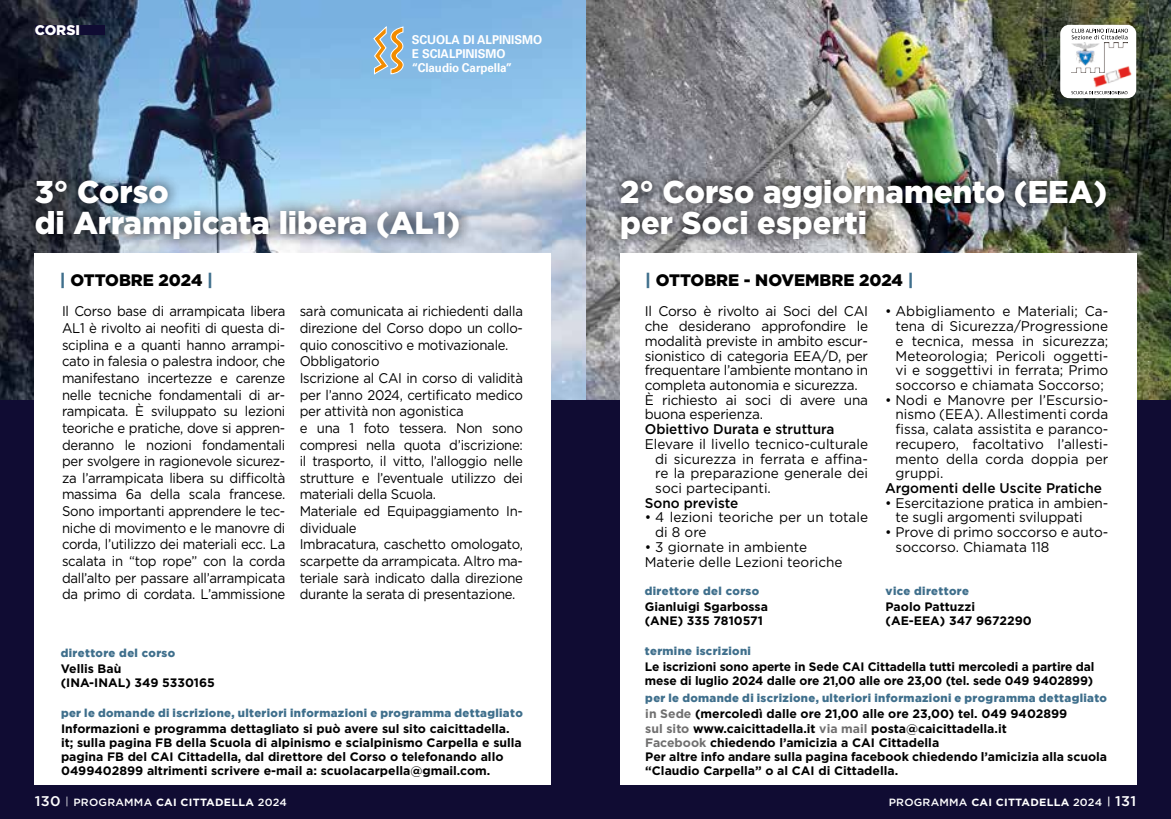
<style>
.page{position:relative;width:1171px;height:819px;background:#fff}
.page>*{position:absolute;margin:0;border:0;box-sizing:border-box;transform-origin:0 0}
.t1{font:900 31.5px/31.5px "Gotham Pro";color:#fff}
.t2{font:900 16.62px "Gotham Pro";color:#000}
.t3{font:14px/16.6px "Gotham Pro";letter-spacing:-.02em;color:#000;text-align:justify;scale:.94 1}
.t4{font:14px/14.7px "Gotham Pro";letter-spacing:-.02em;color:#000;text-align:justify}
.t5{font:14px/14.7px "Gotham Pro";color:#000}
.t6{font:500 14px "Gotham Pro";color:#000}
.t7{font:900 14px "Gotham Pro";color:#fff}
.t8{font:700 12.25px/14px "Gotham";color:#000}
.t9{font:700 12.25px/14px "Univers";letter-spacing:-.005em;color:#fff;scale:.95 1}
.t10{font:900 11.38px "Gotham";letter-spacing:.03em;color:#3f6f8c}
.t11{font:500 10.5px "Gotham Pro";letter-spacing:.02em;color:#fff;scale:1.04 1}
.s1{color:#3f6f8c}
.s2{color:#706f6f}
.s3{font-size:14px}
.s4{font-weight:700}
</style>
<div class="page">
<img style="left:585px;top:0;width:586px;height:400px">
<img style="left:0;top:0;width:585px;height:400px">
<div style="left:0;top:400px;width:1171px;height:419px;background:#100c33"></div>
<div style="left:35px;top:25px;width:70px;height:10px;background:#100c33"></div>
<div style="left:1060px;top:25px;width:76px;height:73px;background:#fff;border-radius:9px"></div>
<svg style="left:1071px;top:91px;width:56px;height:3px"></svg>
<img style="left:1071px;top:43px;width:57px;height:30px">
<img style="left:1089px;top:64px;width:43px;height:24px">
<img style="left:1071px;top:43px;width:29px;height:23px">
<svg style="left:1071px;top:29px;width:57px;height:10px"></svg>
<svg style="left:373px;top:26px;width:30px;height:48px"></svg>
<div style="left:35px;top:253px;width:516px;height:531px;background:#fff"></div>
<div style="left:23px;top:167px;width:449px;height:85px;background:#000;opacity:.85"></div>
<div style="left:620px;top:253px;width:516px;height:531px;background:#fff"></div>
<div style="left:611px;top:169px;width:506px;height:81px;background:#000;opacity:.85"></div>
<p class="t7" style="left:35px;top:22px;width:47px">CORSI</p>
<p class="t9" style="left:412px;top:33px;width:139px">SCUOLA DI ALPINISMO<br>E SCIALPINISMO “Claudio Carpella”</p>
<h1 class="t1" style="left:35px;top:175px;width:427px">3° Corso<br>di Arrampicata libera (AL1)</h1>
<h1 class="t1" style="left:620px;top:175px;width:488px">2° Corso aggiornamento (EEA) per Soci esperti</h1>
<p class="t2" style="left:60px;top:271px;width:155px"><span class="s1">|</span> OTTOBRE 2024 <span class="s1">|</span></p>
<p class="t3" style="left:62px;top:303px;width:239px">Il Corso base di arrampicata libera AL1 è rivolto ai neofiti di questa di&shy;sciplina e a quanti hanno arrampi&shy;cato in falesia o palestra indoor, che manifestano incertezze e carenze nelle tecniche fondamentali di ar&shy;rampicata. È sviluppato su lezioni teoriche e pratiche, dove si appren&shy;deranno le nozioni fondamentali per svolgere in ragionevole sicurez&shy;za l’arrampicata libera su difficoltà massima 6a della scala francese.<br>Sono importanti apprendere le tec&shy;niche di movimento e le manovre di corda, l’utilizzo dei materiali ecc. La scalata in “top rope” con la corda dall’alto per passare all’arrampicata da primo di cordata. L’ammissione</p>
<p class="t3" style="left:300px;top:303px;width:239px;text-align:left">sarà comunicata ai richiedenti dalla direzione del Corso dopo un collo&shy;quio conoscitivo e motivazionale.<br>Obbligatorio<br>Iscrizione al CAI in corso di validità per l’anno 2024, certificato medico per attività non agonistica<br>e una 1 foto tessera. Non sono compresi nella quota d’iscrizione: il trasporto, il vitto, l’alloggio nelle strutture e l’eventuale utilizzo dei materiali della Scuola.<br>Materiale ed Equipaggiamento In&shy;dividuale<br>Imbracatura, caschetto omologato, scarpette da arrampicata. Altro ma&shy;teriale sarà indicato dalla direzione durante la serata di presentazione.</p>
<p class="t2" style="left:645px;top:271px;width:270px"><span class="s1">|</span> OTTOBRE - NOVEMBRE 2024 <span class="s1">|</span></p>
<p class="t4" style="left:645px;top:304px;width:225px;text-align:left">Il Corso è rivolto ai Soci del CAI che desiderano approfondire le modalità previste in ambito escur&shy;sionistico di categoria EEA/D, per frequentare l’ambiente montano in completa autonomia e sicurezza.<br>È richiesto ai soci di avere una buona esperienza.</p>
<p class="t6" style="left:645px;top:421px;width:191px">Obiettivo Durata e struttura</p>
<p class="t4" style="left:655px;top:436px;width:214px;text-indent:-10px">Elevare il livello tecnico-culturale di sicurezza in ferrata e affina&shy;re la preparazione generale dei soci partecipanti.</p>
<p class="t6" style="left:645px;top:494px;width:95px">Sono previste</p>
<p class="t5" style="left:655px;top:510px;width:214px;text-indent:-10px">• 4 lezioni teoriche per un totale di 8 ore</p>
<p class="t5" style="left:645px;top:539px;width:199px">• 3 giornate in ambiente<br>Materie delle Lezioni teoriche</p>
<p class="t4" style="left:895px;top:304px;width:214px;text-indent:-10px">• Abbigliamento e Materiali; Ca&shy;tena di Sicurezza/Progressione e tecnica, messa in sicurezza; Meteorologia; Pericoli oggetti&shy;vi e soggettivi in ferrata; Primo soccorso e chiamata Soccorso;</p>
<p class="t4" style="left:895px;top:392px;width:214px;text-indent:-10px">• Nodi e Manovre per l’Escursio&shy;nismo (EEA). Allestimenti corda fissa, calata assistita e paranco&shy;recupero, facoltativo l’allesti&shy;mento della corda doppia per gruppi.</p>
<p class="t6" style="left:885px;top:480px;width:219px">Argomenti delle Uscite Pratiche</p>
<p class="t4" style="left:895px;top:495px;width:214px;text-indent:-10px">• Esercitazione pratica in ambien&shy;te sugli argomenti sviluppati</p>
<p class="t5" style="left:895px;top:524px;width:214px;text-indent:-10px">• Prove di primo soccorso e auto&shy;soccorso. Chiamata 118</p>
<p class="t10" style="left:645px;top:584px;width:116px">direttore del corso</p>
<p class="t8" style="left:645px;top:599px;width:125px">Gianluigi Sgarbossa (ANE) 335 7810571</p>
<p class="t10" style="left:885px;top:584px;width:85px">vice direttore</p>
<p class="t8" style="left:885px;top:599px;width:148px">Paolo Pattuzzi (AE-EEA) 347 9672290</p>
<p class="t10" style="left:61px;top:646px;width:116px">direttore del corso</p>
<p class="t10" style="left:645px;top:644px;width:108px">termine iscrizioni</p>
<p class="t8" style="left:61px;top:661px;width:156px">Vellis Baù<br>(INA-INAL) 349 5330165</p>
<p class="t8" style="left:645px;top:659px;width:451px">Le iscrizioni sono aperte in Sede CAI Cittadella tutti mercoledi a partire dal mese di luglio 2024 dalle ore 21,00 alle ore 23,00 (tel. sede 049 9402899)</p>
<p class="t10" style="left:645px;top:691px;width:463px">per le domande di iscrizione, ulteriori informazioni e programma dettagliato</p>
<p class="t10" style="left:61px;top:706px;width:463px">per le domande di iscrizione, ulteriori informazioni e programma dettagliato</p>
<p class="t8" style="left:61px;top:722px;width:462px">Informazioni e programma dettagliato si può avere sul sito caicittadella. it; sulla pagina FB della Scuola di alpinismo e scialpinismo Carpella e sulla pagina FB del CAI Cittadella, dal direttore del Corso o telefonando allo 0499402899 altrimenti scrivere e-mail a: scuolacarpella@gmail.com.</p>
<p class="t8" style="left:645px;top:707px;width:463px"><span class="s2">in Sede</span> (mercoledì dalle ore 21,00 alle ore 23,00) tel. 049 9402899<br><span class="s2">sul sito</span> www.caicittadella.it <span class="s2">via mail</span> posta@caicittadella.it<br><span class="s2">Facebook</span> chiedendo l’amicizia a CAI Cittadella<br>Per altre info andare sulla pagina facebook chiedendo l’amicizia alla scuola “Claudio Carpella” o al CAI di Cittadella.</p>
<p class="t11" style="left:35px;top:796px;width:244px"><span class="s3">130</span> <sup>|</sup> PROGRAMMA <span class="s4">CAI CITTADELLA</span> 2024</p>
<p class="t11" style="left:888px;top:796px;width:239px">PROGRAMMA <span class="s4">CAI CITTADELLA</span> 2024 | <span class="s3">131</span></p>
</div>
